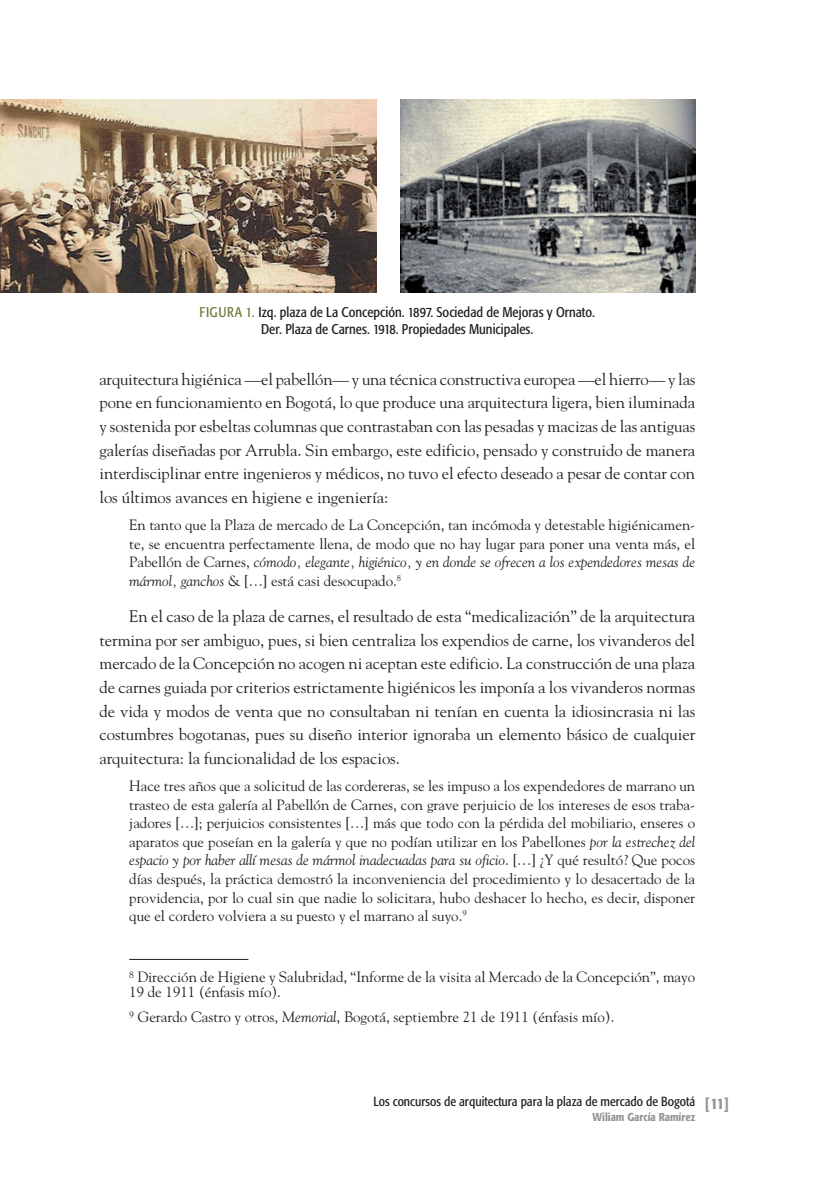
<style>
.page{position:relative;width:819px;height:1189px;background:#fff}
.page>*{position:absolute;margin:0;border:0;box-sizing:border-box;transform-origin:0 0}
.ART_Texto{font:16.62px/23.6px "Goudy";letter-spacing:-.005em;color:#231f20;text-align:justify}
.ART_notas_filete{font:16.62px/23.6px "Goudy";letter-spacing:-.005em;color:#231f20;text-align:justify}
.t1{font:500 condensed 15.75px "Formata";color:#939598}
.ART_Citas{font:14.88px/18.6px "Goudy";color:#231f20;text-align:justify}
.ART_notas_filete-2{font:14.88px/15.8px "Goudy";color:#231f20}
.ART_Notas{font:14.88px "Goudy";color:#231f20}
.ART_Pie_de_foto{font:condensed 14px/16.6px "Formata";color:#231f20;text-align:center}
.t2{font:condensed 13.12px "Formata";color:#231f20}
.t3{font:500 condensed 11.38px "Formata";color:#939598}
.s1{color:#757939}
.s2{font-style:italic}
</style>
<div class="page">
<hr style="left:129px;top:959px;width:119px;height:1px;background:#231f20">
<img style="left:0;top:99px;width:376px;height:194px">
<img style="left:400px;top:99px;width:295px;height:194px">
<p class="ART_Pie_de_foto" style="left:199px;top:304px;width:397px"><span class="s1">FIGURA 1.</span> Izq. plaza de La Concepción. 1897. Sociedad de Mejoras y Ornato.<br>Der. Plaza de Carnes. 1918. Propiedades Municipales.</p>
<p class="ART_notas_filete" style="left:99px;top:367px;width:597px">arquitectura higiénica —el pabellón— y una técnica constructiva europea —el hierro— y las pone en funcionamiento en Bogotá, lo que produce una arquitectura ligera, bien iluminada y sostenida por esbeltas columnas que contrastaban con las pesadas y macizas de las antiguas galerías diseñadas por Arrubla. Sin embargo, este edificio, pensado y construido de manera interdisciplinar entre ingenieros y médicos, no tuvo el efecto deseado a pesar de contar con los últimos avances en higiene e ingeniería:</p>
<p class="ART_Citas" style="left:129px;top:515px;width:567px">En tanto que la Plaza de mercado de La Concepción, tan incómoda y detestable higiénicamen&shy;te, se encuentra perfectamente llena, de modo que no hay lugar para poner una venta más, el Pabellón de Carnes, <span class="s2">cómodo, elegante, higiénico, y en donde se ofrecen a los expendedores mesas de mármol, ganchos</span> &amp; […] está casi desocupado.<sup>8</sup></p>
<p class="ART_Texto" style="left:99px;top:604px;width:597px;text-indent:30px">En el caso de la plaza de carnes, el resultado de esta “medicalización” de la arquitectura termina por ser ambiguo, pues, si bien centraliza los expendios de carne, los vivanderos del mercado de la Concepción no acogen ni aceptan este edificio. La construcción de una plaza de carnes guiada por criterios estrictamente higiénicos les imponía a los vivanderos normas de vida y modos de venta que no consultaban ni tenían en cuenta la idiosincrasia ni las costumbres bogotanas, pues su diseño interior ignoraba un elemento básico de cualquier arquitectura: la funcionalidad de los espacios.</p>
<p class="ART_Citas" style="left:129px;top:776px;width:567px">Hace tres años que a solicitud de las cordereras, se les impuso a los expendedores de marrano un trasteo de esta galería al Pabellón de Carnes, con grave perjuicio de los intereses de esos traba&shy;jadores […]; perjuicios consistentes […] más que todo con la pérdida del mobiliario, enseres o aparatos que poseían en la galería y que no podían utilizar en los Pabellones <span class="s2">por la estrechez del espacio y por haber allí mesas de mármol inadecuadas para su oficio</span>. […] ¿Y qué resultó? Que pocos días después, la práctica demostró la inconveniencia del procedimiento y lo desacertado de la providencia, por lo cual sin que nadie lo solicitara, hubo deshacer lo hecho, es decir, disponer que el cordero volviera a su puesto y el marrano al suyo.<sup>9</sup></p>
<p class="ART_notas_filete-2" style="left:129px;top:968px;width:567px"><sup>8</sup> Dirección de Higiene y Salubridad, “Informe de la visita al Mercado de la Concepción”, mayo<br>19 de 1911 (énfasis mío).</p>
<p class="ART_Notas" style="left:129px;top:1008px;width:486px"><sup>9</sup> Gerardo Castro y otros, <span class="s2">Memorial</span>, Bogotá, septiembre 21 de 1911 (énfasis mío).</p>
<p class="t2" style="left:373px;top:1094px;width:323px">Los concursos de arquitectura para la plaza de mercado de Bogotá</p>
<p class="t3" style="left:592px;top:1110px;width:104px">Wiliam García Ramírez</p>
<p class="t1" style="left:704px;top:1094px;width:26px">[11]</p>
</div>
